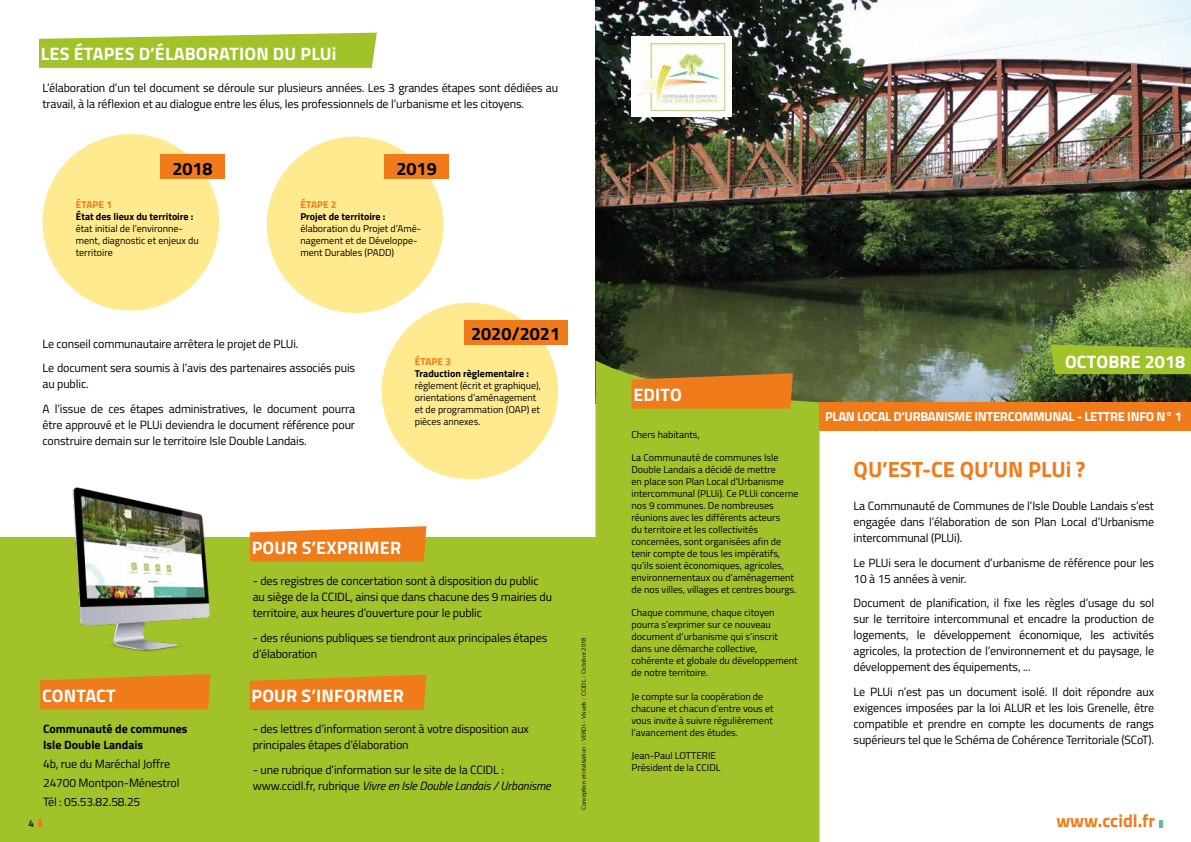
<style>
.page{position:relative;width:1191px;height:842px;background:#fff}
.page>*{position:absolute;margin:0;border:0;box-sizing:border-box;transform-origin:0 0}
.t1{font:700 22px "Titillium Web";color:#ef7b1b}
.t2{font:700 18px "Titillium Web";letter-spacing:.01em;color:#fff}
.t3{font:700 18px "Titillium Web";color:#000}
.t4{font:700 18px "Titillium Web";color:#ef7b1b}
.t5{font:700 13px "Titillium Web";letter-spacing:-.025em;color:#fff}
.t6{font:12px/16px "Titillium Web";letter-spacing:-.01em;color:#000}
.t7{font:700 12px/16px "Titillium Web";color:#000}
.t8{font:10px/12px "Titillium Web";color:#000}
.t9{font:700 10px "Titillium Web";color:#000}
.t10{font:700 10px "Titillium Web";letter-spacing:.01em;color:#ef7b1b}
.t11{font:700 10px "Titillium Web";color:#231e20}
.t12{font:6px "Humanist 531 BT Roman A";color:#000}
.s1{font-style:italic}
</style>
<div class="page">
<img style="left:595px;top:0;width:596px;height:402px">
<div style="left:0;top:537px;width:595px;height:305px;background:#a2c229"></div>
<div style="left:595px;top:360px;width:224px;height:482px;background:#a2c229"></div>
<img style="left:72px;top:487px;width:138px;height:164px">
<svg style="left:38px;top:819px;width:4px;height:7px"></svg>
<div style="left:43px;top:134px;width:176px;height:177px;background:#ffea8f;border-radius:50%"></div>
<div style="left:267px;top:137px;width:176px;height:176px;background:#ffea8f;border-radius:50%"></div>
<div style="left:381px;top:303px;width:177px;height:176px;background:#ffea8f;border-radius:50%"></div>
<div style="left:160px;top:155px;width:65px;height:24px;background:#ef7b1b"></div>
<img style="left:631px;top:37px;width:101px;height:80px">
<svg style="left:631px;top:373px;width:162px;height:36px;background:#de791d"></svg>
<div style="left:819px;top:402px;width:372px;height:29px;background:#ef7b1b"></div>
<svg style="left:1050px;top:344px;width:141px;height:30px;background:#9bbc2a"></svg>
<svg style="left:250px;top:526px;width:176px;height:35px;background:#f08730"></svg>
<svg style="left:250px;top:675px;width:176px;height:35px;background:#e8811c"></svg>
<svg style="left:40px;top:674px;width:170px;height:35px;background:#e7811c"></svg>
<div style="left:384px;top:155px;width:65px;height:24px;background:#ef7b1b"></div>
<div style="left:464px;top:320px;width:103px;height:24px;background:#ef7b1b"></div>
<svg style="left:1159px;top:820px;width:4px;height:7px"></svg>
<svg style="left:39px;top:33px;width:338px;height:35px;background:#aac73b"></svg>
<h2 class="t2" style="left:41px;top:40px;width:297px">LES ÉTAPES D’ÉLABORATION DU PLUi</h2>
<p class="t6" style="left:43px;top:79px;width:517px">L’élaboration d’un tel document se déroule sur plusieurs années. Les 3 grandes étapes sont dédiées au travail, à la réflexion et au dialogue entre les élus, les professionnels de l’urbanisme et les citoyens.</p>
<h2 class="t3" style="left:172px;top:155px;width:42px">2018</h2>
<p class="t10" style="left:76px;top:197px;width:38px">ÉTAPE 1</p>
<p class="t9" style="left:76px;top:209px;width:119px">État des lieux du territoire :</p>
<p class="t8" style="left:76px;top:222px;width:124px">état initial de l’environne&shy;ment, diagnostic et enjeux du territoire</p>
<h2 class="t3" style="left:396px;top:155px;width:42px">2019</h2>
<p class="t10" style="left:300px;top:197px;width:38px">ÉTAPE 2</p>
<p class="t9" style="left:300px;top:209px;width:87px">Projet de territoire :</p>
<p class="t8" style="left:300px;top:222px;width:122px">élaboration du Projet d’Amé&shy;nagement et de Développe&shy;ment Durables (PADD)</p>
<p class="t6" style="left:43px;top:331px;width:314px;line-height:24.5px">Le conseil communautaire arrêtera le projet de PLUi.<br>Le document sera soumis à l’avis des partenaires associés puis</p>
<p class="t6" style="left:43px;top:371px;width:314px;line-height:24.5px">au public.<br>A l’issue de ces étapes administratives, le document pourra</p>
<p class="t6" style="left:43px;top:416px;width:314px">être approuvé et le PLUi deviendra le document référence pour construire demain sur le territoire Isle Double Landais.</p>
<h2 class="t3" style="left:471px;top:320px;width:91px">2020/2021</h2>
<p class="t10" style="left:415px;top:354px;width:38px">ÉTAPE 3</p>
<p class="t9" style="left:415px;top:366px;width:116px">Traduction règlementaire :</p>
<p class="t8" style="left:415px;top:379px;width:128px">règlement (écrit et graphique), orientations d’aménagement et de programmation (OAP) et pièces annexes.</p>
<h2 class="t2" style="left:252px;top:534px;width:151px">POUR S’EXPRIMER</h2>
<p class="t6" style="left:253px;top:572px;width:301px">- des registres de concertation sont à disposition du public au siège de la CCIDL, ainsi que dans chacune des 9 mairies du territoire, aux heures d’ouverture pour le public</p>
<p class="t6" style="left:253px;top:629px;width:296px">- des réunions publiques se tiendront aux principales étapes d’élaboration</p>
<p class="t11" style="left:28px;top:815px;width:7px">4</p>
<h2 class="t2" style="left:42px;top:682px;width:75px">CONTACT</h2>
<h2 class="t2" style="left:251px;top:682px;width:154px">POUR S’INFORMER</h2>
<p class="t7" style="left:43px;top:721px;width:146px">Communauté de communes<br>Isle Double Landais</p>
<p class="t6" style="left:43px;top:754px;width:138px;line-height:18.8px">4b, rue du Maréchal Joffre<br>24700 Montpon-Ménestrol<br>Tél : 05.53.82.58.25</p>
<p class="t6" style="left:253px;top:720px;width:278px">- des lettres d’information seront à votre disposition aux principales étapes d’élaboration</p>
<p class="t6" style="left:253px;top:761px;width:299px">- une rubrique d’information sur le site de la CCIDL : www.ccidl.fr, rubrique <span class="s1">Vivre en Isle Double Landais / Urbanisme</span></p>
<p class="t12" style="left:580px;top:810px;width:174px;rotate:-90deg">Conception et réalisation : VERDI - Visuels : CCIDL - Octobre 2018</p>
<h2 class="t2" style="left:633px;top:381px;width:50px">EDITO</h2>
<p class="t8" style="left:631px;top:427px;width:70px">Chers habitants,</p>
<p class="t8" style="left:631px;top:451px;width:168px">La Communauté de communes Isle Double Landais a décidé de mettre<br>en place son Plan Local d’Urbanisme intercommunal (PLUi). Ce PLUi concerne nos 9 communes. De nombreuses réunions avec les différents acteurs<br>du territoire et les collectivités concernées, sont organisées afin de tenir compte de tous les impératifs, qu’ils soient économiques, agricoles, environnementaux ou d’aménagement de nos villes, villages et centres bourgs.</p>
<p class="t8" style="left:631px;top:606px;width:168px">Chaque commune, chaque citoyen pourra s’exprimer sur ce nouveau document d’urbanisme qui s’inscrit dans une démarche collective, cohérente et globale du développement de notre territoire.</p>
<p class="t8" style="left:631px;top:690px;width:144px">Je compte sur la coopération de chacune et chacun d’entre vous et vous invite à suivre régulièrement l’avancement des études.</p>
<p class="t8" style="left:631px;top:749px;width:91px">Jean-Paul LOTTERIE<br>Président de la CCIDL</p>
<h2 class="t2" style="left:1065px;top:348px;width:122px">OCTOBRE 2018</h2>
<p class="t5" style="left:825px;top:407px;width:358px">PLAN LOCAL D’URBANISME INTERCOMMUNAL - LETTRE INFO N° 1</p>
<h1 class="t1" style="left:853px;top:453px;width:233px">QU’EST-CE QU’UN PLUi ?</h1>
<p class="t6" style="left:853px;top:498px;width:302px;text-align:justify">La Communauté de Communes de l’Isle Double Landais s’est engagée dans l’élaboration de son Plan Local d’Urbanisme intercommunal (PLUi).</p>
<p class="t6" style="left:853px;top:554px;width:302px">Le PLUi sera le document d’urbanisme de référence pour les<br>10 à 15 années à venir.</p>
<p class="t6" style="left:853px;top:595px;width:302px;text-align:justify">Document de planification, il fixe les règles d’usage du sol sur le territoire intercommunal et encadre la production de logements, le développement économique, les activités agricoles, la protection de l’environnement et du paysage, le développement des équipements, ...</p>
<p class="t6" style="left:853px;top:683px;width:302px;text-align:justify">Le PLUi n’est pas un document isolé. Il doit répondre aux exigences imposées par la loi ALUR et les lois Grenelle, être compatible et prendre en compte les documents de rangs supérieurs tel que le Schéma de Cohérence Territoriale (SCoT).</p>
<h2 class="t4" style="left:1056px;top:807px;width:100px">www.ccidl.fr</h2>
</div>
